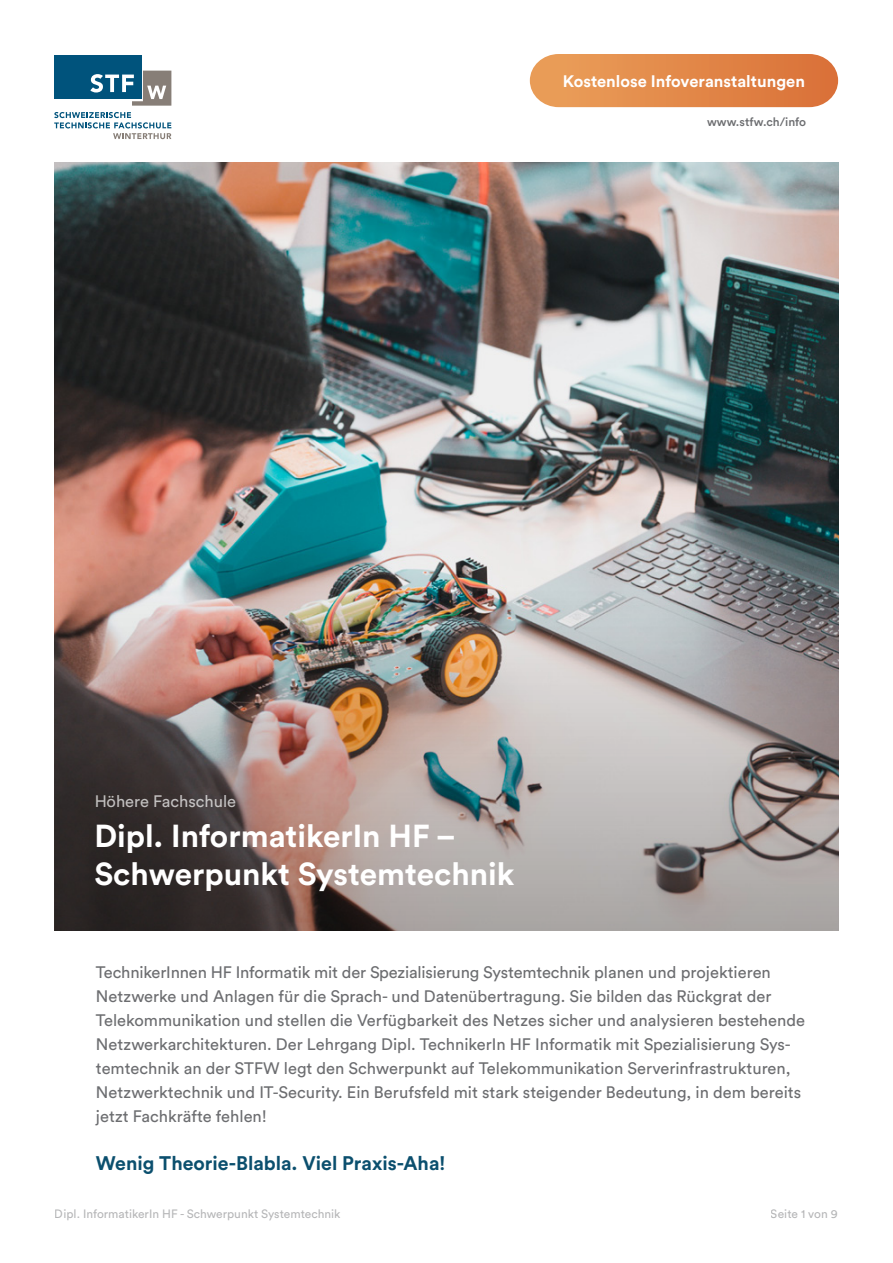
<style>
.page{position:relative;width:893px;height:1263px;background:#fff}
.page>*{position:absolute;margin:0;border:0;box-sizing:border-box;transform-origin:0 0}
.t1{font:700 31.5px/37.8px "Circular Std";color:#fff}
.t2{font:700 19.5px "Circular Std";color:#0b4f6e}
.t3{font:16.5px/24px "Circular Std";color:#6c6d70}
.t4{font:700 16.5px "Circular Std";color:#fff}
.t5{font:16.5px "Circular Std";color:#fff}
.t6{font:12px "Circular Std";color:#6c6d70}
.t7{font:500 12px "Circular Std";color:#6c6d70}
</style>
<div class="page">
<img style="left:55px;top:162px;width:783px;height:427px">
<img style="left:55px;top:589px;width:783px;height:341px">
<svg style="left:530px;top:54px;width:308px;height:53px;background:#e38d50"></svg>
<div style="left:54px;top:55px;width:88px;height:44px;background:#00537c"></div>
<svg style="left:54px;top:112px;width:117px;height:27px"></svg>
<svg style="left:90px;top:71px;width:81px;height:35px"></svg>
<p class="t4" style="left:563px;top:71px;width:244px">Kostenlose Infoveranstaltungen</p>
<p class="t7" style="left:707px;top:114px;width:101px">www.stfw.ch/info</p>
<p class="t5" style="left:94px;top:791px;width:143px">Höhere Fachschule</p>
<h1 class="t1" style="left:94px;top:816px;width:422px">Dipl. InformatikerIn HF –<br>Schwerpunkt Systemtechnik</h1>
<p class="t3" style="left:96px;top:960px;width:711px">TechnikerInnen HF Informatik mit der Spezialisierung Systemtechnik planen und projektieren Netzwerke und Anlagen für die Sprach- und Datenübertragung. Sie bilden das Rückgrat der Telekommunikation und stellen die Verfügbarkeit des Netzes sicher und analysieren bestehende Netzwerkarchitekturen. Der Lehrgang Dipl. TechnikerIn HF Informatik mit Spezialisierung Sys&shy;temtechnik an der STFW legt den Schwerpunkt auf Telekommunikation Serverinfrastrukturen, Netzwerktechnik und IT-Security. Ein Berufsfeld mit stark steigender Bedeutung, in dem bereits jetzt Fachkräfte fehlen!</p>
<p class="t2" style="left:96px;top:1151px;width:351px">Wenig Theorie-Blabla. Viel Praxis-Aha!</p>
<p class="t6" style="left:55px;top:1207px;width:287px">Dipl. InformatikerIn HF - Schwerpunkt Systemtechnik</p>
<p class="t6" style="left:771px;top:1207px;width:68px">Seite 1 von 9</p>
</div>
